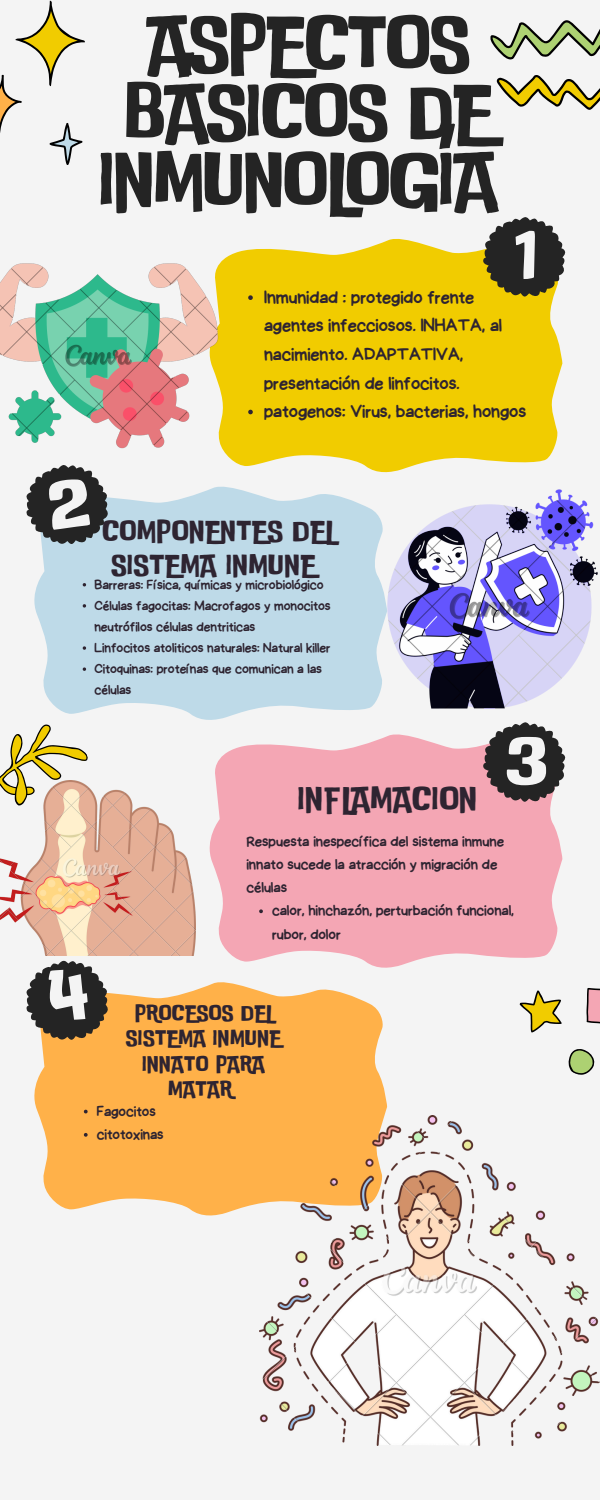
<style>
.page{position:relative;width:600px;height:1500px;background:#f4f4f4}
.page>*{position:absolute;margin:0;border:0;box-sizing:border-box;transform-origin:0 0}
.t1{font:82px/68.2px "Do Ub Le Ba Ss";letter-spacing:-.035em;color:#242424;text-align:center}
.t2{font:74.1px "Do Ub Le Ba Ss";color:#f4f4f4}
.t3{font:35.4px "Do Ub Le Ba Ss";color:#2e2431}
.t4{font:30.9px/33.4px "Do Ub Le Ba Ss";color:#2e2431}
.t5{font:23.4px/25.3px "Do Ub Le Ba Ss";color:#2e2431;text-align:center}
.t6{font:18.6px/28.6px "Handyman";color:#2e2431}
.t7{font:15.1px/23.2px "Handyman";color:#2e2431}
.t8{font:13.7px/21.1px "Handyman";color:#2e2431}
</style>
<div class="page">
<svg style="left:218px;top:238px;width:344px;height:228px;fill:#f1cc00"></svg>
<div style="left:257px;top:271px;width:260px;height:161px;background:#f1cc00"></div>
<svg style="left:209px;top:744px;width:353px;height:224px;fill:#f4a6b4"></svg>
<div style="left:257px;top:766px;width:260px;height:161px;background:#f4a6b4"></div>
<svg style="left:34px;top:486px;width:311px;height:234px;fill:#bedae8"></svg>
<div style="left:82px;top:518px;width:259px;height:161px;background:#bedae8"></div>
<svg style="left:34px;top:982px;width:353px;height:234px;fill:#ffb149"></svg>
<div style="left:82px;top:1014px;width:259px;height:161px;background:#ffb149"></div>
<svg style="left:483px;top:217px;width:83px;height:80px"></svg>
<svg style="left:483px;top:750px;width:83px;height:52px;background:#504547"></svg>
<svg style="left:490px;top:20px;width:110px;height:90px"></svg>
<svg style="left:503px;top:958px;width:97px;height:117px"></svg>
<svg style="left:0;top:712px;width:96px;height:68px"></svg>
<svg style="left:0;top:0;width:85px;height:165px"></svg>
<img style="left:0;top:263px;width:218px;height:185px">
<img style="left:345px;top:462px;width:253px;height:288px">
<img style="left:0;top:780px;width:196px;height:176px">
<img style="left:259px;top:1116px;width:341px;height:330px">
<svg style="left:248px;top:295px;width:5px;height:5px"></svg>
<svg style="left:248px;top:410px;width:5px;height:4px"></svg>
<svg style="left:259px;top:909px;width:4px;height:4px"></svg>
<svg style="left:83px;top:604px;width:3px;height:4px"></svg>
<svg style="left:83px;top:646px;width:3px;height:4px"></svg>
<svg style="left:83px;top:667px;width:3px;height:4px"></svg>
<svg style="left:84px;top:1110px;width:4px;height:3px"></svg>
<svg style="left:84px;top:1133px;width:4px;height:4px"></svg>
<svg style="left:26px;top:960px;width:87px;height:85px"></svg>
<svg style="left:26px;top:465px;width:87px;height:84px"></svg>
<p class="t1" style="left:97px;top:2px;width:401px">ASPECTOS<br>BÁSICOS DE<br>INMUNOLOGÍA</p>
<p class="t2" style="left:515px;top:207px;width:24px">1</p>
<p class="t6" style="left:264px;top:283px;width:239px">Inmunidad : protegido frente agentes infecciosos. INHATA, al nacimiento. ADAPTATIVA, presentación de linfocitos.</p>
<p class="t6" style="left:264px;top:397px;width:264px">patogenos: Virus, bacterias, hongos</p>
<p class="t4" style="left:102px;top:512px;width:233px">COMPONENTES DEL<br>SISTEMA INMUNE</p>
<p class="t8" style="left:94px;top:574px;width:231px">Barreras: Física, químicas y microbiológico</p>
<p class="t8" style="left:94px;top:595px;width:238px">Células fagocitas: Macrofagos y monocitos neutrófilos células dentriticas</p>
<p class="t8" style="left:94px;top:637px;width:238px">Linfocitos atoliticos naturales: Natural killer</p>
<h3 class="t8" style="left:94px;top:658px;width:229px">Citoquinas: proteínas que comunican a las células</h3>
<p class="t3" style="left:297px;top:775px;width:182px">INFLAMACION</p>
<p class="t2" style="left:505px;top:712px;width:44px">3</p>
<p class="t7" style="left:246px;top:830px;width:259px">Respuesta inespecífica del sistema inmune innato sucede la atracción y migración de células</p>
<p class="t7" style="left:272px;top:899px;width:243px">calor, hinchazón, perturbación funcional, rubor, dolor</p>
<p class="t5" style="left:126px;top:998px;width:157px">PROCESOS DEL<br>SISTEMA INMUNE<br>INNATO PARA<br>MATAR</p>
<p class="t7" style="left:97px;top:1100px;width:60px">Fagocitos</p>
<p class="t7" style="left:97px;top:1123px;width:68px">citotoxinas</p>
</div>
